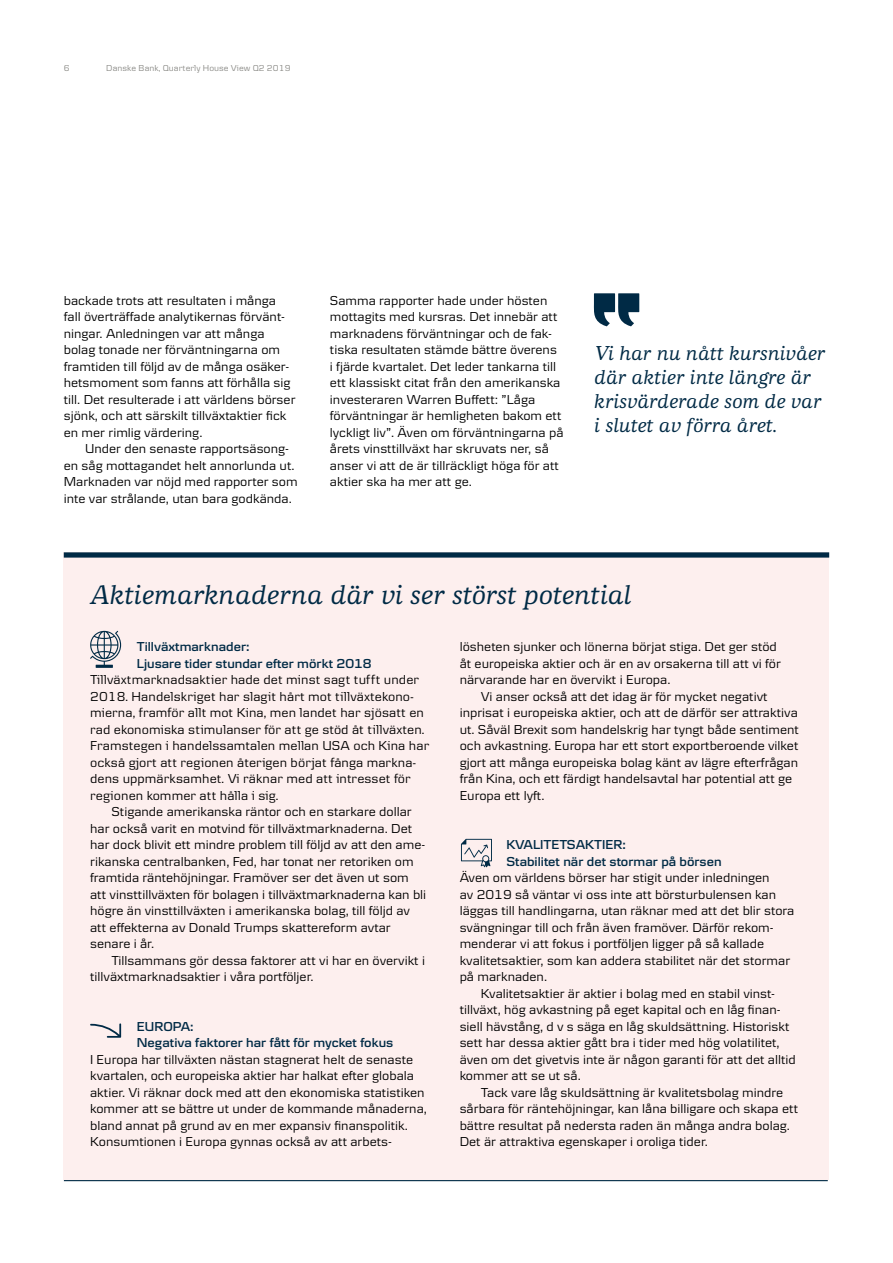
<style>
.page{position:relative;width:893px;height:1263px;background:#fff}
.page>*{position:absolute;margin:0;border:0;box-sizing:border-box;transform-origin:0 0}
.t1{font:italic 500 28.5px "Danske Human";color:#002a45}
.t2{font:italic 500 21px/24px "Danske Human";color:#002a45}
.t3{font:13.5px/16.5px "Danske Textv 2";color:#000}
.t4{font:13.5px/16.5px "Danske Text";letter-spacing:.005em;color:#000}
.t5{font:600 13.5px/16.5px "Danske Textv 2";color:#002a45}
.t6{font:9px "Danske Text";letter-spacing:.005em;color:#8c8c88}
</style>
<div class="page">
<svg style="left:593px;top:293px;width:46px;height:33px"></svg>
<div style="left:64px;top:552px;width:765px;height:627px;background:#fdefee"></div>
<hr style="left:64px;top:1180px;width:764px;height:1px;background:#002a45">
<div style="left:64px;top:552px;width:765px;height:6px;background:#002a45"></div>
<svg style="left:90px;top:1023px;width:31px;height:15px"></svg>
<svg style="left:90px;top:631px;width:31px;height:37px"></svg>
<svg style="left:461px;top:839px;width:31px;height:28px"></svg>
<p class="t6" style="left:64px;top:63px;width:7px">6</p>
<p class="t6" style="left:106px;top:63px;width:186px">Danske Bank, Quarterly House View Q2 2019</p>
<p class="t3" style="left:64px;top:292px;width:233px">backade trots att resultaten i många fall överträffade analytikernas förvänt&shy;ningar. Anledningen var att många bolag tonade ner förväntningarna om framtiden till följd av de många osäker&shy;hetsmoment som fanns att förhålla sig till. Det resulterade i att världens börser sjönk, och att särskilt tillväxtaktier fick en mer rimlig värdering.</p>
<p class="t3" style="left:64px;top:440px;width:235px;text-indent:21px">Under den senaste rapportsäsong&shy;en såg mottagandet helt annorlunda ut.<br>Marknaden var nöjd med rapporter som inte var strålande, utan bara godkända.</p>
<p class="t3" style="left:330px;top:292px;width:235px">Samma rapporter hade under hösten mottagits med kursras. Det innebär att marknadens förväntningar och de fak&shy;tiska resultaten stämde bättre överens<br>i fjärde kvartalet. Det leder tankarna till ett klassiskt citat från den amerikanska investeraren Warren Buffett: ”Låga förväntningar är hemligheten bakom ett lyckligt liv”. Även om förväntningarna på årets vinsttillväxt har skruvats ner, så anser vi att de är tillräckligt höga för att aktier ska ha mer att ge.</p>
<h2 class="t2" style="left:595px;top:341px;width:233px">Vi har nu nått kursnivåer där aktier inte längre är krisvärderade som de var i slutet av förra året.</h2>
<h1 class="t1" style="left:90px;top:579px;width:543px">Aktiemarknaderna där vi ser störst potential</h1>
<p class="t5" style="left:137px;top:638px;width:236px">Tillväxtmarknader:<br>Ljusare tider stundar efter mörkt 2018</p>
<p class="t4" style="left:90px;top:671px;width:341px">Tillväxtmarknadsaktier hade det minst sagt tufft under 2018. Handelskriget har slagit hårt mot tillväxtekono&shy;mierna, framför allt mot Kina, men landet har sjösatt en rad ekonomiska stimulanser för att ge stöd åt tillväxten.<br>Framstegen i handelssamtalen mellan USA och Kina har också gjort att regionen återigen börjat fånga markna&shy;dens uppmärksamhet. Vi räknar med att intresset för regionen kommer att hålla i sig.</p>
<p class="t3" style="left:90px;top:803px;width:338px;text-indent:21px">Stigande amerikanska räntor och en starkare dollar har också varit en motvind för tillväxtmarknaderna. Det har dock blivit ett mindre problem till följd av att den ame&shy;rikanska centralbanken, Fed, har tonat ner retoriken om framtida räntehöjningar. Framöver ser det även ut som att vinsttillväxten för bolagen i tillväxtmarknaderna kan bli högre än vinsttillväxten i amerikanska bolag, till följd av att effekterna av Donald Trumps skattereform avtar senare i år.</p>
<p class="t3" style="left:90px;top:952px;width:336px;text-indent:21px">Tillsammans gör dessa faktorer att vi har en övervikt i tillväxtmarknadsaktier i våra portföljer.</p>
<p class="t5" style="left:137px;top:1018px;width:258px">EUROPA:<br>Negativa faktorer har fått för mycket fokus</p>
<p class="t3" style="left:90px;top:1051px;width:338px">I Europa har tillväxten nästan stagnerat helt de senaste kvartalen, och europeiska aktier har halkat efter globala aktier. Vi räknar dock med att den ekonomiska statistiken kommer att se bättre ut under de kommande månaderna, bland annat på grund av en mer expansiv finanspolitik.<br>Konsumtionen i Europa gynnas också av att arbets-</p>
<p class="t3" style="left:460px;top:638px;width:323px">lösheten sjunker och lönerna börjat stiga. Det ger stöd åt europeiska aktier och är en av orsakerna till att vi för närvarande har en övervikt i Europa.</p>
<p class="t3" style="left:460px;top:688px;width:341px;text-indent:21px">Vi anser också att det idag är för mycket negativt inprisat i europeiska aktier, och att de därför ser attraktiva ut. Såväl Brexit som handelskrig har tyngt både sentiment och avkastning. Europa har ett stort exportberoende vilket gjort att många europeiska bolag känt av lägre efterfrågan från Kina, och ett färdigt handelsavtal har potential att ge Europa ett lyft.</p>
<p class="t5" style="left:506px;top:836px;width:217px">KVALITETSAKTIER:<br>Stabilitet när det stormar på börsen</p>
<p class="t3" style="left:460px;top:869px;width:336px">Även om världens börser har stigit under inledningen<br>av 2019 så väntar vi oss inte att börsturbulensen kan läggas till handlingarna, utan räknar med att det blir stora svängningar till och från även framöver. Därför rekom&shy;menderar vi att fokus i portföljen ligger på så kallade kvalitetsaktier, som kan addera stabilitet när det stormar på marknaden.</p>
<p class="t3" style="left:460px;top:985px;width:338px;text-indent:21px">Kvalitetsaktier är aktier i bolag med en stabil vinst&shy;tillväxt, hög avkastning på eget kapital och en låg finan&shy;siell hävstång, d v s säga en låg skuldsättning. Historiskt sett har dessa aktier gått bra i tider med hög volatilitet, även om det givetvis inte är någon garanti för att det alltid kommer att se ut så.</p>
<p class="t3" style="left:460px;top:1084px;width:340px;text-indent:21px">Tack vare låg skuldsättning är kvalitetsbolag mindre sårbara för räntehöjningar, kan låna billigare och skapa ett bättre resultat på nedersta raden än många andra bolag.<br>Det är attraktiva egenskaper i oroliga tider.</p>
</div>
